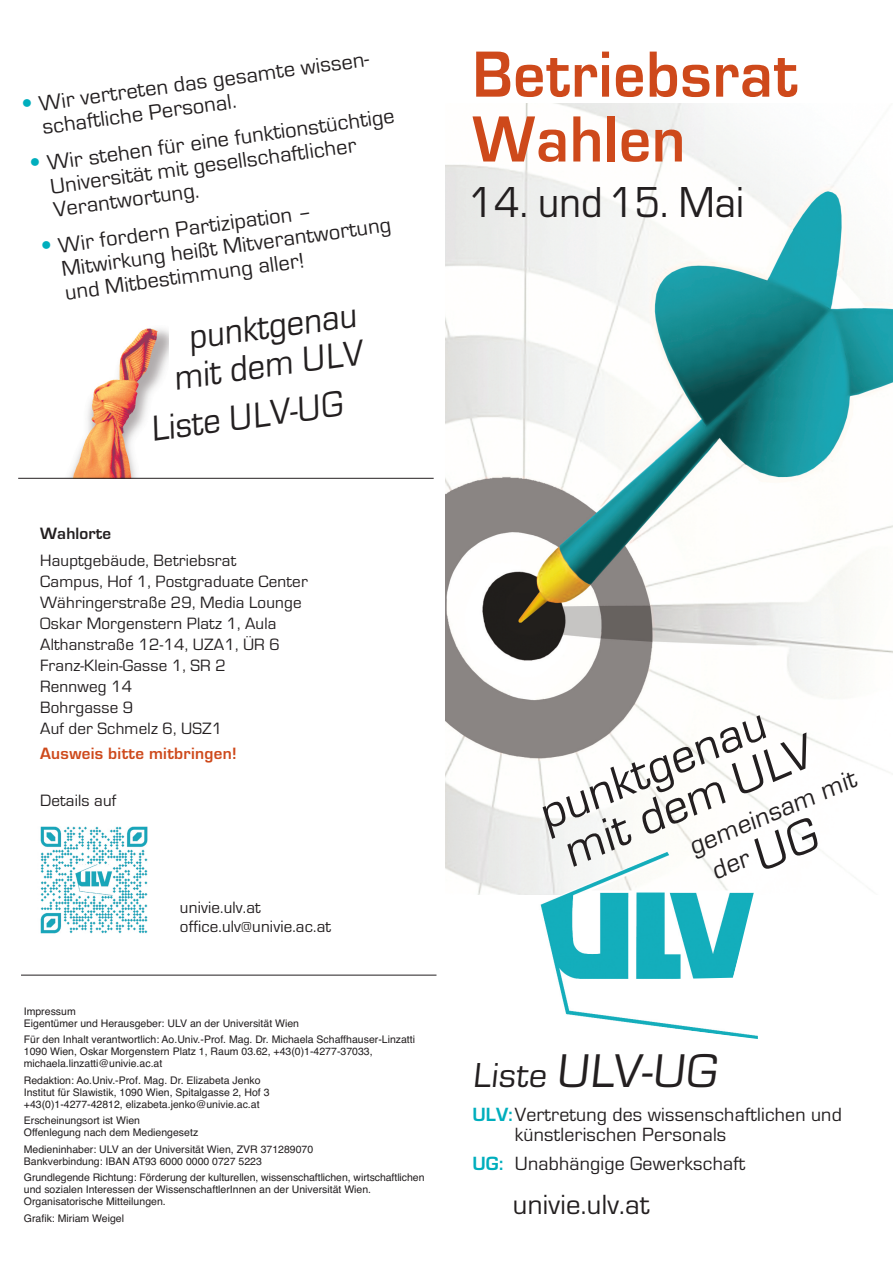
<style>
.page{position:relative;width:893px;height:1263px;background:#fff}
.page>*{position:absolute;margin:0;border:0;box-sizing:border-box;transform-origin:0 0}
.t1{font:700 67.65px/64.8px "Eurostile";letter-spacing:.015em;color:#ce491b;scale:.93 1}
.t2{font:49.05px/44px "Eurostile";color:#231f20}
.t3{font:45px "Eurostile";color:#231f20;scale:.93 1}
.t4{font:37.2px/38.1px "Eurostile";color:#231f20;text-align:center;scale:.93 1}
.t5{font:28.8px "Eurostile";letter-spacing:.01em;color:#231f20}
.t6{font:27px/31.5px "Eurostile";color:#231f20}
.t7{font:22.2px/23.4px "Eurostile";color:#231f20}
.t8{font:19.8px/20.5px "Eurostile";letter-spacing:.01em;color:#231f20}
.t9{font:17.1px/21px "Eurostile";letter-spacing:.01em;color:#231f20}
.t10{font:700 17.1px "Eurostile";letter-spacing:.02em;color:#ce491b}
.t11{font:700 17.1px "Eurostile";letter-spacing:.01em;color:#231f20}
.t12{font:10.5px/12px "Helvetica";color:#231f20}
.s1{font-size:28.35px;color:#00aebd}
.s2{font-size:49.05px}
.s3{font-size:36px}
.s4{font-weight:700;color:#00aebd}
</style>
<div class="page">
<img style="left:446px;top:104px;width:447px;height:791px">
<img style="left:537px;top:851px;width:221px;height:188px">
<img style="left:49px;top:328px;width:119px;height:150px">
<hr style="left:18px;top:478px;width:416px;height:1px;background:#231f20">
<hr style="left:21px;top:975px;width:415px;height:1px;background:#231f20">
<img style="left:40px;top:826px;width:108px;height:108px">
<h3 class="t7" style="left:38px;top:92px;width:341px;text-indent:-16px;rotate:-8deg"><span class="s1">•</span> Wir vertreten das gesamte wissen&shy;schaftliche Personal.</h3>
<h3 class="t7" style="left:46px;top:152px;width:352px;text-indent:-16px;rotate:-8deg"><span class="s1">•</span> Wir stehen für eine funktionstüchtige<br>Universität mit gesellschaftlicher<br>Verantwortung.</h3>
<h3 class="t7" style="left:57px;top:234px;width:334px;text-indent:-16px;rotate:-8deg"><span class="s1">•</span> Wir fordern Partizipation –<br>Mitwirkung heißt Mitverantwortung und Mitbestimmung aller!</h3>
<h3 class="t4" style="left:166px;top:321px;width:206px;rotate:-8deg">punktgenau mit dem ULV</h3>
<h3 class="t4" style="left:148px;top:410px;width:208px;rotate:-8deg">Liste ULV-UG</h3>
<h3 class="t11" style="left:40px;top:523px;width:72px">Wahlorte</h3>
<h3 class="t9" style="left:40px;top:549px;width:269px">Hauptgebäude, Betriebsrat<br>Campus, Hof 1, Postgraduate Center<br>Währingerstraße 29, Media Lounge<br>Oskar Morgenstern Platz 1, Aula<br>Althanstraße 12-14, UZA1, ÜR 6<br>Franz-Klein-Gasse 1, SR 2<br>Rennweg 14<br>Bohrgasse 9<br>Auf der Schmelz 6, USZ1</h3>
<h3 class="t10" style="left:40px;top:743px;width:198px">Ausweis bitte mitbringen!</h3>
<h3 class="t9" style="left:40px;top:789px;width:78px">Details auf</h3>
<h3 class="t9" style="left:180px;top:897px;width:153px;line-height:19.5px">univie.ulv.at office.ulv@univie.ac.at</h3>
<p class="t12" style="left:24px;top:1005px;width:277px">Impressum<br>Eigentümer und Herausgeber: ULV an der Universität Wien</p>
<p class="t12" style="left:24px;top:1034px;width:393px">Für den Inhalt verantwortlich: Ao.Univ.-Prof. Mag. Dr. Michaela Schaffhauser-Linzatti<br>1090 Wien, Oskar Morgenstern Platz 1, Raum 03.62, +43(0)1-4277-37033, michaela.linzatti@univie.ac.at</p>
<p class="t12" style="left:24px;top:1074px;width:247px">Redaktion: Ao.Univ.-Prof. Mag. Dr. Elizabeta Jenko<br>Institut für Slawistik, 1090 Wien, Spitalgasse 2, Hof 3 +43(0)1-4277-42812, elizabeta.jenko@univie.ac.at</p>
<p class="t12" style="left:24px;top:1115px;width:176px">Erscheinungsort ist Wien<br>Offenlegung nach dem Mediengesetz</p>
<p class="t12" style="left:24px;top:1143px;width:291px">Medieninhaber: ULV an der Universität Wien, ZVR 371289070<br>Bankverbindung: IBAN AT93 6000 0000 0727 5223</p>
<p class="t12" style="left:24px;top:1172px;width:402px">Grundlegende Richtung: Förderung der kulturellen, wissenschaftlichen, wirtschaftlichen und sozialen Interessen der WissenschaftlerInnen an der Universität Wien.<br>Organisatorische Mitteilungen.</p>
<p class="t12" style="left:24px;top:1212px;width:102px">Grafik: Miriam Weigel</p>
<h1 class="t1" style="left:472px;top:41px;width:351px">Betriebsrat<br>Wahlen</h1>
<h3 class="t3" style="left:468px;top:175px;width:298px">14. und15. Mai</h3>
<h2 class="t2" style="left:531px;top:795px;width:275px;rotate:-23deg">punktgenau mit dem ULV</h2>
<h3 class="t6" style="left:694px;top:828px;width:169px;text-indent:-11px;rotate:-23deg">gemeinsam mit der <span class="s2">UG</span></h3>
<h2 class="t2" style="left:473px;top:1048px;width:250px"><span class="s3">Liste</span> ULV-UG</h2>
<h3 class="t8" style="left:515px;top:1103px;width:329px;text-indent:-42px"><span class="s4">ULV:</span>Vertretung des wissenschaftlichen und künstlerischen Personals</h3>
<h3 class="t8" style="left:472px;top:1153px;width:274px"><span class="s4">UG:</span> Unabhängige Gewerkschaft</h3>
<h3 class="t5" style="left:513px;top:1187px;width:138px">univie.ulv.at</h3>
</div>
